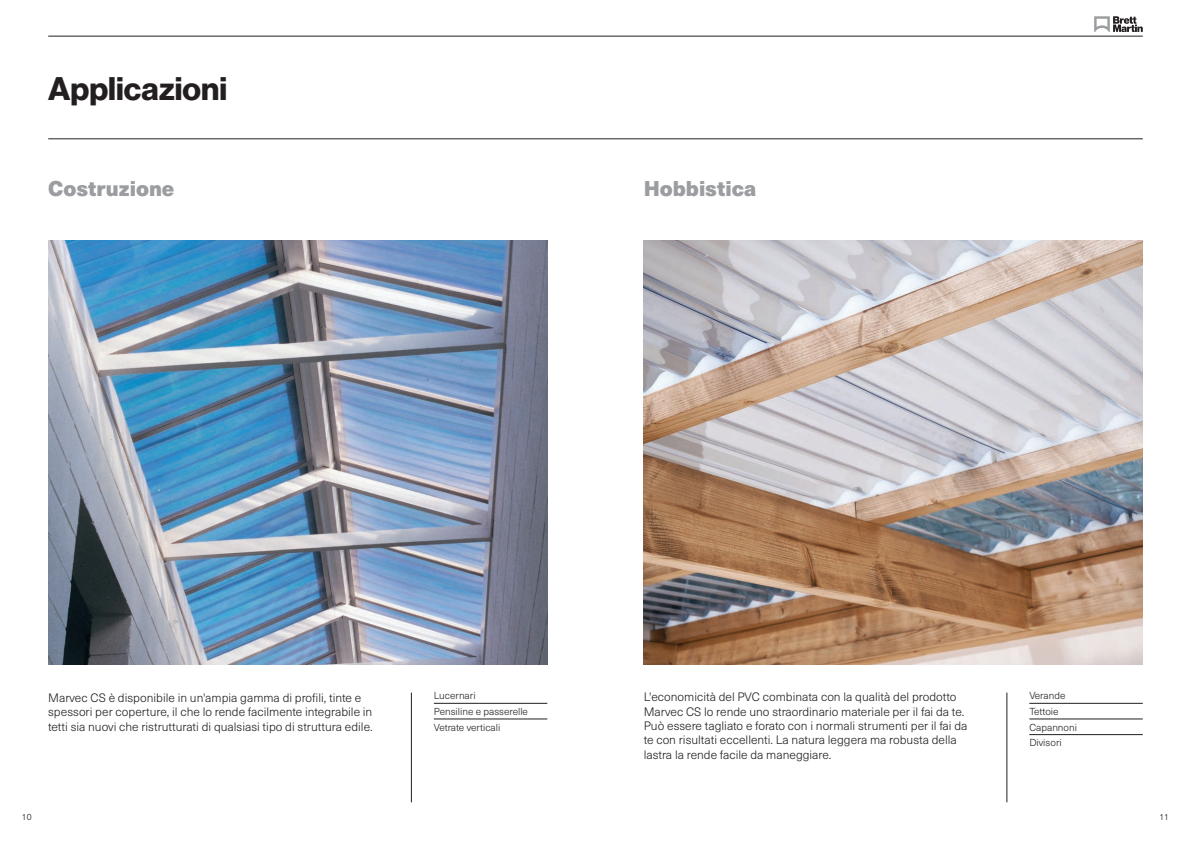
<style>
.page{position:relative;width:1191px;height:842px;background:#fff}
.page>*{position:absolute;margin:0;border:0;box-sizing:border-box;transform-origin:0 0}
.t1{font:32px "N Haas Grotesk DS Pro 75 Bd";color:#231f20}
.t2{font:900 21px "Neue Haas Unica W1 G";color:#9b9da0}
.t3{font:300 12px/14.4px "Neue Haas Unica W1 G";color:#231f20}
.t4{font:300 10px/15.6px "Neue Haas Unica W1 G";color:#231f20}
.t5{font:300 9px "Neue Haas Unica W1 G";color:#231f20}
</style>
<div class="page">
<img style="left:48px;top:241px;width:499px;height:423px">
<hr style="left:434px;top:703px;width:113px;height:1px;background:#231f20">
<hr style="left:434px;top:719px;width:113px;height:1px;background:#231f20">
<hr style="left:411px;top:693px;width:1px;height:109px;background:#231f20">
<hr style="left:48px;top:139px;width:1094px;height:1px;background:#231f20">
<img style="left:643px;top:241px;width:499px;height:423px">
<hr style="left:1029px;top:703px;width:113px;height:1px;background:#231f20">
<hr style="left:1029px;top:719px;width:113px;height:1px;background:#231f20">
<hr style="left:1029px;top:734px;width:113px;height:1px;background:#231f20">
<hr style="left:1006px;top:693px;width:1px;height:109px;background:#231f20">
<hr style="left:48px;top:36px;width:1094px;height:1px;background:#231f20">
<svg style="left:1094px;top:16px;width:48px;height:16px"></svg>
<h1 class="t1" style="left:48px;top:70px;width:180px">Applicazioni</h1>
<h2 class="t2" style="left:48px;top:172px;width:128px">Costruzione</h2>
<h2 class="t2" style="left:643px;top:172px;width:114px">Hobbistica</h2>
<p class="t4" style="left:434px;top:687px;width:96px">Lucernari<br>Pensiline e passerelle<br>Vetrate verticali</p>
<p class="t3" style="left:48px;top:690px;width:326px">Marvec CS è disponibile in un'ampia gamma di profili, tinte e spessori per coperture, il che lo rende facilmente integrabile in tetti sia nuovi che ristrutturati di qualsiasi tipo di struttura edile.</p>
<p class="t3" style="left:643px;top:689px;width:325px">L'economicità del PVC combinata con la qualità del prodotto Marvec CS lo rende uno straordinario materiale per il fai da te.<br>Può essere tagliato e forato con i normali strumenti per il fai da te con risultati eccellenti. La natura leggera ma robusta della lastra la rende facile da maneggiare.</p>
<p class="t4" style="left:1029px;top:687px;width:49px">Verande<br>Tettoie<br>Capannoni<br>Divisori</p>
<p class="t5" style="left:22px;top:810px;width:11px">10</p>
<p class="t5" style="left:1159px;top:810px;width:11px">11</p>
</div>
